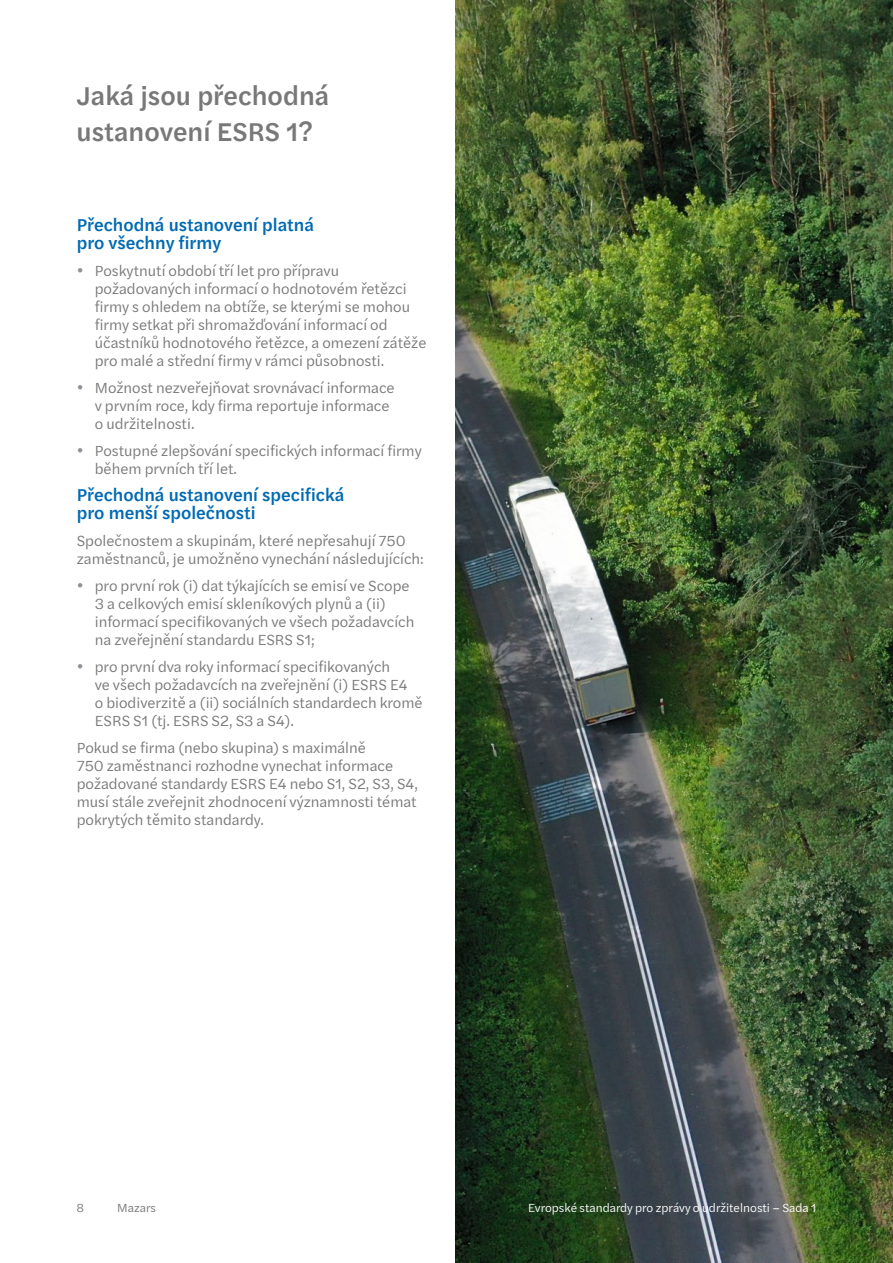
<style>
.page{position:relative;width:893px;height:1263px;background:#fff}
.page>*{position:absolute;margin:0;border:0;box-sizing:border-box;transform-origin:0 0}
.t1{font:500 27px/36px "Halyard Text";color:#797879}
.t2{font:500 18px/18px "Halyard Text";color:#006ab3}
.t3{font:15px/18px "Halyard Text";color:#797879}
.t4{font:12px "Halyard Text";color:#fff}
.t5{font:12px "Halyard Text";color:#797879}
.s1{color:#8d9197}
</style>
<div class="page">
<img style="left:455px;top:0;width:438px;height:1263px">
<h1 class="t1" style="left:77px;top:76px;width:254px">Jaká jsou přechodná ustanovení ESRS 1?</h1>
<p class="t2" style="left:77px;top:215px;width:239px">Přechodná ustanovení platná pro všechny firmy</p>
<p class="t3" style="left:95px;top:261px;width:333px;text-indent:-18px"><span class="s1">•</span> Poskytnutí období tří let pro přípravu požadovaných informací o hodnotovém řetězci firmy s ohledem na obtíže, se kterými se mohou firmy setkat při shromažďování informací od účastníků hodnotového řetězce, a omezení zátěže pro malé a střední firmy v rámci působnosti.</p>
<p class="t3" style="left:95px;top:378px;width:301px;text-indent:-18px"><span class="s1">•</span> Možnost nezveřejňovat srovnávací informace v prvním roce, kdy firma reportuje informace o udržitelnosti.</p>
<p class="t3" style="left:95px;top:441px;width:329px;text-indent:-18px"><span class="s1">•</span> Postupné zlepšování specifických informací firmy během prvních tří let.</p>
<p class="t2" style="left:77px;top:485px;width:269px">Přechodná ustanovení specifická pro menší společnosti</p>
<p class="t3" style="left:77px;top:531px;width:348px">Společnostem a skupinám, které nepřesahují 750 zaměstnanců, je umožněno vynechání následujících:</p>
<p class="t3" style="left:95px;top:576px;width:321px;text-indent:-18px"><span class="s1">•</span> pro první rok (i) dat týkajících se emisí ve Scope 3 a celkových emisí skleníkových plynů a (ii) informací specifikovaných ve všech požadavcích na zveřejnění standardu ESRS S1;</p>
<p class="t3" style="left:95px;top:657px;width:329px;text-indent:-18px"><span class="s1">•</span> pro první dva roky informací specifikovaných<br>ve všech požadavcích na zveřejnění (i) ESRS E4<br>o biodiverzitě a (ii) sociálních standardech kromě ESRS S1 (tj. ESRS S2, S3 a S4).</p>
<p class="t3" style="left:77px;top:738px;width:343px">Pokud se firma (nebo skupina) s maximálně<br>750 zaměstnanci rozhodne vynechat informace požadované standardy ESRS E4 nebo S1, S2, S3, S4, musí stále zveřejnit zhodnocení významnosti témat pokrytých těmito standardy.</p>
<p class="t5" style="left:77px;top:1199px;width:9px">8</p>
<p class="t5" style="left:117px;top:1199px;width:40px">Mazars</p>
<p class="t4" style="left:528px;top:1199px;width:290px">Evropské standardy pro zprávy o udržitelnosti – Sada 1</p>
</div>
